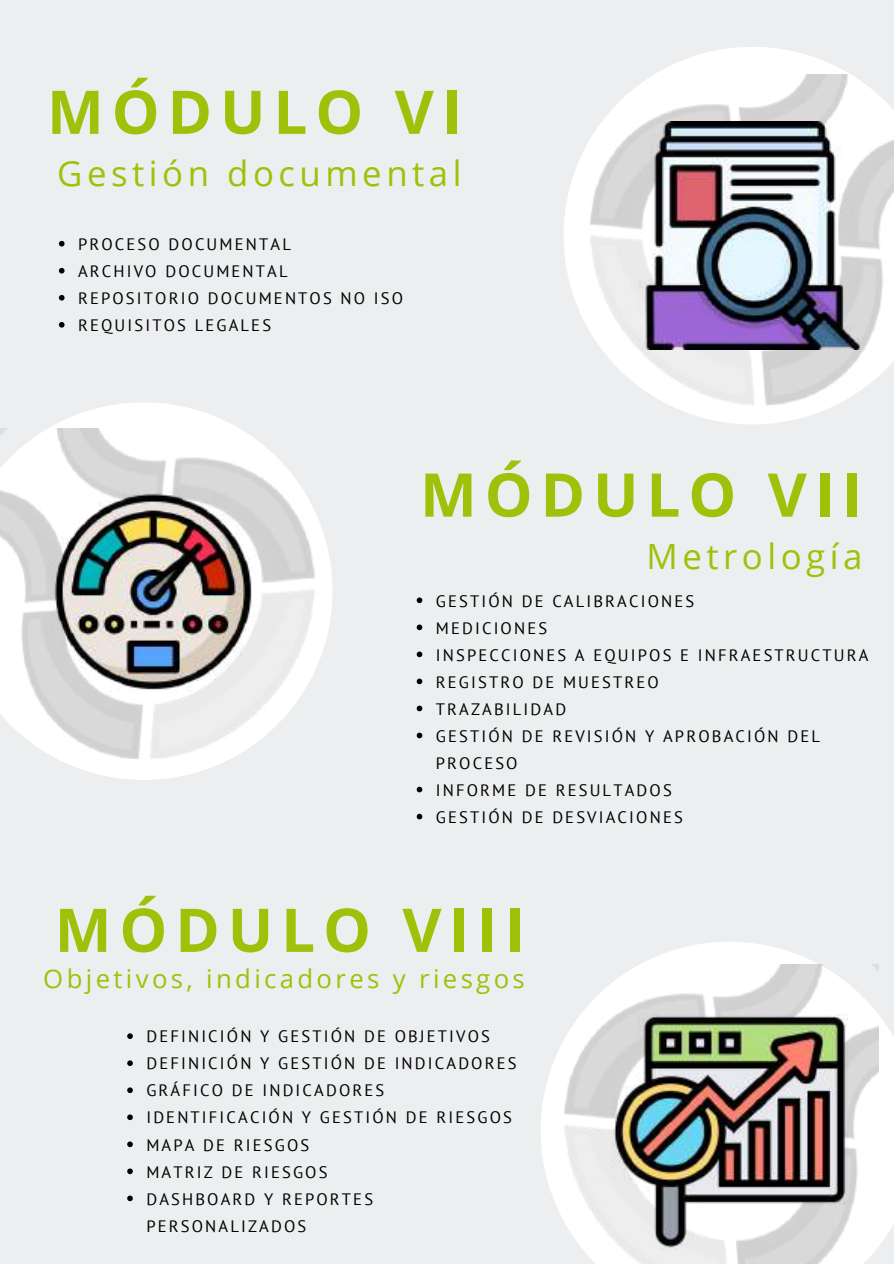
<style>
.page{position:relative;width:894px;height:1264px;background:#fff}
.page>*{position:absolute;margin:0;border:0;box-sizing:border-box;transform-origin:0 0}
.t1{font:700 60.3px "Open Sans";letter-spacing:.13em;color:#9dc209}
.t2{font:34.8px "Open Sans";letter-spacing:.13em;color:#9dc209}
.t3{font:25.8px "Open Sans";letter-spacing:.13em;color:#9dc209}
.t4{font:16.5px/27px "PT Sans";letter-spacing:.13em;color:#000}
</style>
<div class="page">
<div style="left:0;top:0;width:893px;height:1263px;background:#eceeef"></div>
<svg style="left:656px;top:47px;width:193px;height:27px;fill:#fff"></svg>
<img style="left:564px;top:74px;width:329px;height:350px">
<svg style="left:50px;top:402px;width:188px;height:26px;fill:#fff"></svg>
<img style="left:0;top:428px;width:332px;height:352px">
<svg style="left:642px;top:942px;width:251px;height:305px;fill:#fff"></svg>
<img style="left:541px;top:964px;width:337px;height:299px">
<img style="left:638px;top:122px;width:228px;height:227px">
<img style="left:50px;top:488px;width:206px;height:206px">
<img style="left:611px;top:1013px;width:236px;height:236px">
<svg style="left:59px;top:241px;width:6px;height:5px"></svg>
<svg style="left:59px;top:268px;width:6px;height:5px"></svg>
<svg style="left:59px;top:295px;width:6px;height:5px"></svg>
<svg style="left:59px;top:322px;width:6px;height:5px"></svg>
<svg style="left:416px;top:597px;width:6px;height:6px"></svg>
<svg style="left:416px;top:624px;width:6px;height:6px"></svg>
<svg style="left:416px;top:651px;width:6px;height:6px"></svg>
<svg style="left:416px;top:678px;width:6px;height:6px"></svg>
<svg style="left:416px;top:705px;width:6px;height:6px"></svg>
<svg style="left:416px;top:732px;width:6px;height:6px"></svg>
<svg style="left:416px;top:786px;width:6px;height:6px"></svg>
<svg style="left:416px;top:813px;width:6px;height:6px"></svg>
<svg style="left:127px;top:1033px;width:6px;height:5px"></svg>
<svg style="left:127px;top:1060px;width:6px;height:5px"></svg>
<svg style="left:127px;top:1087px;width:6px;height:6px"></svg>
<svg style="left:127px;top:1114px;width:6px;height:6px"></svg>
<svg style="left:127px;top:1141px;width:6px;height:6px"></svg>
<svg style="left:127px;top:1168px;width:6px;height:6px"></svg>
<svg style="left:127px;top:1195px;width:6px;height:6px"></svg>
<h1 class="t1" style="left:47px;top:69px;width:416px">MÓDULO VI</h1>
<h2 class="t2" style="left:57px;top:149px;width:406px">Gestión documental</h2>
<p class="t4" style="left:78px;top:230px;width:326px">PROCESO DOCUMENTAL<br>ARCHIVO DOCUMENTAL<br>REPOSITORIO DOCUMENTOS NO ISO<br>REQUISITOS LEGALES</p>
<h1 class="t1" style="left:420px;top:452px;width:444px">MÓDULO VII</h1>
<h2 class="t2" style="left:646px;top:531px;width:217px">Metrología</h2>
<p class="t4" style="left:435px;top:587px;width:434px">GESTIÓN DE CALIBRACIONES<br>MEDICIONES<br>INSPECCIONES A EQUIPOS E INFRAESTRUCTURA<br>REGISTRO DE MUESTREO<br>TRAZABILIDAD<br>GESTIÓN DE REVISIÓN Y APROBACIÓN DEL<br>PROCESO<br>INFORME DE RESULTADOS<br>GESTIÓN DE DESVIACIONES</p>
<h1 class="t1" style="left:55px;top:887px;width:471px">MÓDULO VIII</h1>
<h3 class="t3" style="left:43px;top:960px;width:483px">Objetivos, indicadores y riesgos</h3>
<p class="t4" style="left:146px;top:1022px;width:371px">DEFINICIÓN Y GESTIÓN DE OBJETIVOS<br>DEFINICIÓN Y GESTIÓN DE INDICADORES<br>GRÁFICO DE INDICADORES<br>IDENTIFICACIÓN Y GESTIÓN DE RIESGOS<br>MAPA DE RIESGOS<br>MATRIZ DE RIESGOS<br>DASHBOARD Y REPORTES<br>PERSONALIZADOS</p>
</div>
